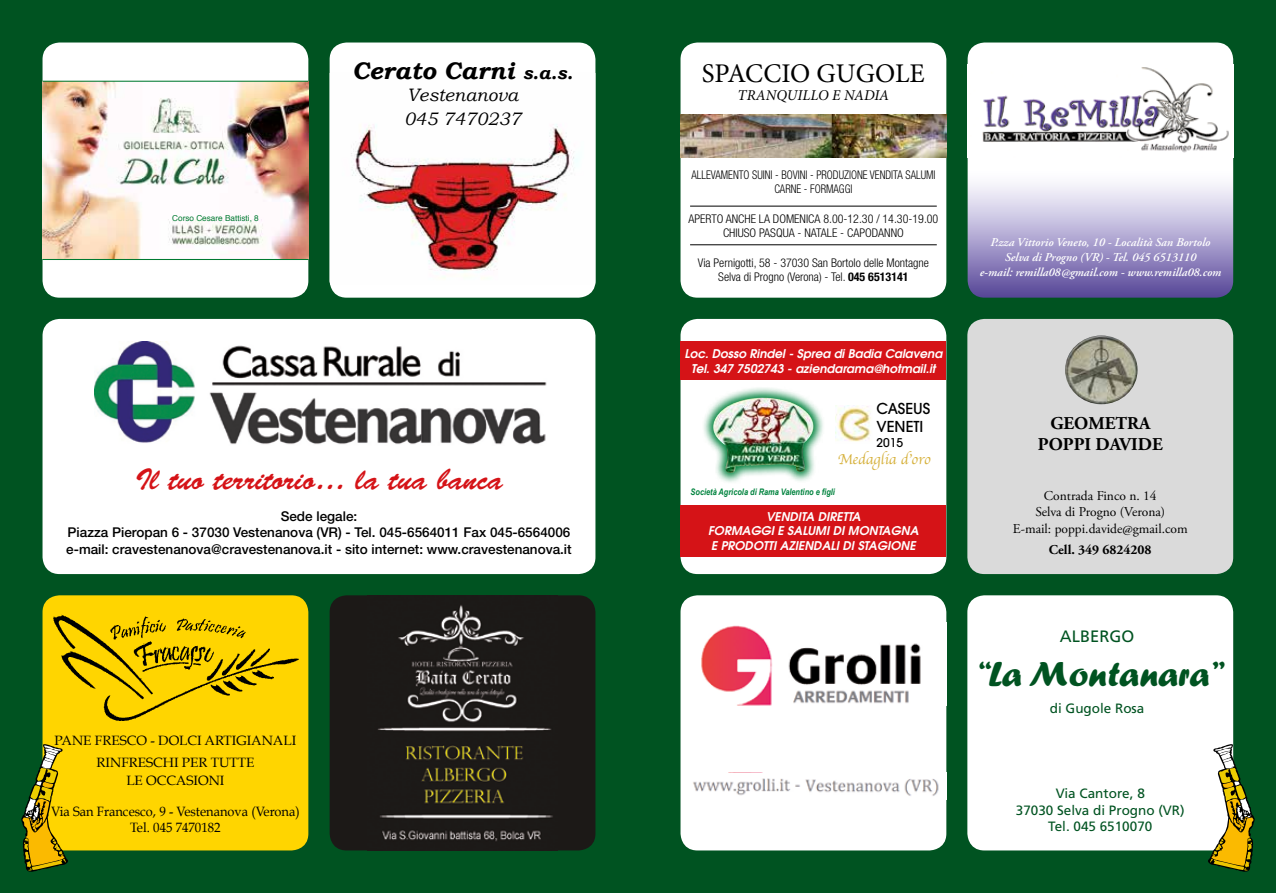
<style>
.page{position:relative;width:1276px;height:893px;background:#fff}
.page>*{position:absolute;margin:0;border:0;box-sizing:border-box;transform-origin:0 0}
.t1{font:36px "Forte MT Std";color:#005321}
.t2{font:30px "Brush Script";color:#d51317}
.t3{font:27px "Minion Pro";color:#000}
.t4{font:italic 700 24px "Bookman Old Style";color:#000}
.t5{font:italic 18px/24px "Bookman Old Style";color:#000}
.t6{font:700 18px/21.6px "Adobe Garamond Pro";color:#000;text-align:center}
.t7{font:16.5px "Frutiger";color:#005321}
.t8{font:italic 15px "Minion Pro";color:#000}
.t9{font:15px "Apple Chancery";color:#d6b13c}
.t10{font:500 15px/18px "Avant Garde";color:#000}
.t11{font:500 13.5px/16.5px "Helvetica Neue LT Std";color:#000;text-align:center}
.t12{font:13.5px/16.5px "Adobe Garamond Pro";color:#000;text-align:center}
.t13{font:13.5px/16.5px "Frutiger";color:#005321;text-align:center}
.t14{font:13.5px/22.2px "Book Antiqua";color:#000;text-align:center}
.t15{font:13.5px/16.5px "Book Antiqua";color:#000;text-align:center;scale:.95 1}
.t16{font:700 13.5px "Adobe Garamond Pro";color:#000}
.t17{font:300 condensed 12px/14.4px "Helvetica Neue LT Std";color:#000;text-align:center}
.t18{font:italic 600 12px/14.4px "Avant Garde";color:#fff;text-align:center}
.t19{font:italic 600 12px/15px "Adobe Garamond Pro";color:#fff;text-align:center}
.t20{font:300 condensed 12px/14.4px "Helvetica Neue LT Std";color:#000;text-align:center;scale:.9 1}
.t21{font:500 12px "Avant Garde";color:#000}
.t22{font:italic 700 9px "Arial Narrow";color:#00833e}
.t23{font:8.25px "Helvetica";color:#007a31}
.s1{font-size:18px}
.s2{font-weight:700}
</style>
<div class="page">
<div style="left:638px;top:0;width:638px;height:893px;background:#005321"></div>
<div style="left:967px;top:595px;width:266px;height:255px;background:#fff;border-radius:17px"></div>
<div style="left:0;top:0;width:638px;height:893px;background:#005321"></div>
<div style="left:43px;top:43px;width:265px;height:255px;background:#fff;border-radius:17px"></div>
<img style="left:43px;top:82px;width:265px;height:177px">
<hr style="left:43px;top:81px;width:265px;height:1px;background:#007a31">
<hr style="left:43px;top:259px;width:265px;height:1px;background:#007a31">
<div style="left:330px;top:43px;width:265px;height:255px;background:#fff;border-radius:17px"></div>
<img style="left:330px;top:124px;width:248px;height:161px">
<div style="left:43px;top:595px;width:265px;height:255px;background:#ffd500;border-radius:17px"></div>
<img style="left:53px;top:614px;width:246px;height:107px">
<svg style="left:21px;top:744px;width:47px;height:128px"></svg>
<div style="left:330px;top:595px;width:265px;height:255px;background:#1c1917;border-radius:17px"></div>
<img style="left:378px;top:605px;width:175px;height:236px">
<div style="left:43px;top:319px;width:552px;height:255px;background:#fff;border-radius:17px"></div>
<img style="left:95px;top:341px;width:452px;height:103px">
<div style="left:680px;top:43px;width:266px;height:255px;background:#fff;border-radius:17px"></div>
<img style="left:680px;top:115px;width:266px;height:42px">
<hr style="left:690px;top:206px;width:246px;height:1px;background:#000">
<hr style="left:690px;top:245px;width:246px;height:1px;background:#000">
<svg style="left:967px;top:43px;width:266px;height:255px;background:#c0bbda"></svg>
<img style="left:967px;top:64px;width:266px;height:93px">
<div style="left:680px;top:319px;width:266px;height:255px;background:#fff;border-radius:17px"></div>
<div style="left:680px;top:341px;width:266px;height:39px;background:#d51317"></div>
<div style="left:680px;top:505px;width:266px;height:51px;background:#d51317"></div>
<svg style="left:717px;top:388px;width:96px;height:94px"></svg>
<img style="left:703px;top:398px;width:120px;height:76px">
<img style="left:835px;top:406px;width:36px;height:36px">
<div style="left:967px;top:319px;width:266px;height:255px;background:#dadada;border-radius:17px"></div>
<img style="left:1065px;top:335px;width:72px;height:69px">
<div style="left:680px;top:595px;width:266px;height:255px;background:#fff;border-radius:17px"></div>
<svg style="left:1207px;top:744px;width:48px;height:128px"></svg>
<img style="left:701px;top:625px;width:220px;height:81px">
<img style="left:693px;top:778px;width:246px;height:18px">
<p class="t23" style="left:172px;top:211px;width:88px">Corso Cesare Battisti, 8</p>
<h3 class="t4" style="left:352px;top:57px;width:222px">Cerato Carni <span class="s1">s.a.s.</span></h3>
<h3 class="t5" style="left:404px;top:83px;width:118px">Vestenanova<br>045 7470237</h3>
<h2 class="t2" style="left:135px;top:462px;width:369px">Il tuo territorio… la tua banca</h2>
<p class="t11" style="left:66px;top:507px;width:507px">Sede legale:<br>Piazza Pieropan 6 - 37030 Vestenanova (VR) - Tel. 045-6564011 Fax 045-6564006 e-mail: cravestenanova@cravestenanova.it - sito internet: www.cravestenanova.it</p>
<p class="t14" style="left:55px;top:729px;width:243px">PANE FRESCO - DOLCI ARTIGIANALI<br>RINFRESCHI PER TUTTE</p>
<p class="t14" style="left:126px;top:769px;width:100px">LE OCCASIONI</p>
<p class="t15" style="left:51px;top:803px;width:263px">Via San Francesco, 9 - Vestenanova (Verona)<br>Tel. 045 7470182</p>
<h3 class="t3" style="left:702px;top:56px;width:224px">SPACCIO GUGOLE</h3>
<p class="t8" style="left:737px;top:85px;width:153px">TRANQUILLO E NADIA</p>
<p class="t20" style="left:691px;top:167px;width:273px">ALLEVAMENTO SUINI - BOVINI - PRODUZIONE VENDITA SALUMI<br>CARNE - FORMAGGI</p>
<p class="t17" style="left:688px;top:211px;width:251px">APERTO ANCHE LA DOMENICA 8.00-12.30 / 14.30-19.00<br>CHIUSO PASQUA - NATALE - CAPODANNO</p>
<p class="t17" style="left:698px;top:255px;width:233px">Via Pernigotti, 58 - 37030 San Bortolo delle Montagne<br>Selva di Progno (Verona) - Tel. <span class="s2">045 6513141</span></p>
<p class="t18" style="left:684px;top:346px;width:259px">Loc. Dosso Rindel - Sprea di Badia Calavena<br>Tel. 347 7502743 - aziendarama@hotmail.it</p>
<p class="t10" style="left:876px;top:400px;width:55px">CASEUS<br>VENETI</p>
<p class="t21" style="left:876px;top:435px;width:28px">2015</p>
<p class="t9" style="left:837px;top:447px;width:94px">Medaglia d’oro</p>
<p class="t22" style="left:690px;top:485px;width:146px">Società Agricola di Rama Valentino e figli</p>
<p class="t18" style="left:708px;top:509px;width:212px">VENDITA DIRETTA<br>FORMAGGI E SALUMI DI MONTAGNA<br>E PRODOTTI AZIENDALI DI STAGIONE</p>
<p class="t19" style="left:979px;top:236px;width:243px">P.zza Vittorio Veneto, 10 - Località San Bortolo<br>Selva di Progno (VR) - Tel. 045 6513110<br>e-mail: remilla08@gmail.com - www.remilla08.com</p>
<h3 class="t6" style="left:1038px;top:412px;width:126px">GEOMETRA<br>POPPI DAVIDE</h3>
<p class="t12" style="left:1013px;top:488px;width:176px">Contrada Finco n. 14<br>Selva di Progno (Verona)<br>E-mail: poppi.davide@gmail.com</p>
<p class="t16" style="left:1049px;top:541px;width:104px">Cell. 349 6824208</p>
<h3 class="t7" style="left:1060px;top:627px;width:76px">ALBERGO</h3>
<h1 class="t1" style="left:976px;top:652px;width:247px">“La Montanara”</h1>
<p class="t13" style="left:1049px;top:700px;width:96px">di Gugole Rosa</p>
<p class="t13" style="left:1016px;top:785px;width:170px">Via Cantore, 8<br>37030 Selva di Progno (VR)<br>Tel. 045 6510070</p>
</div>
